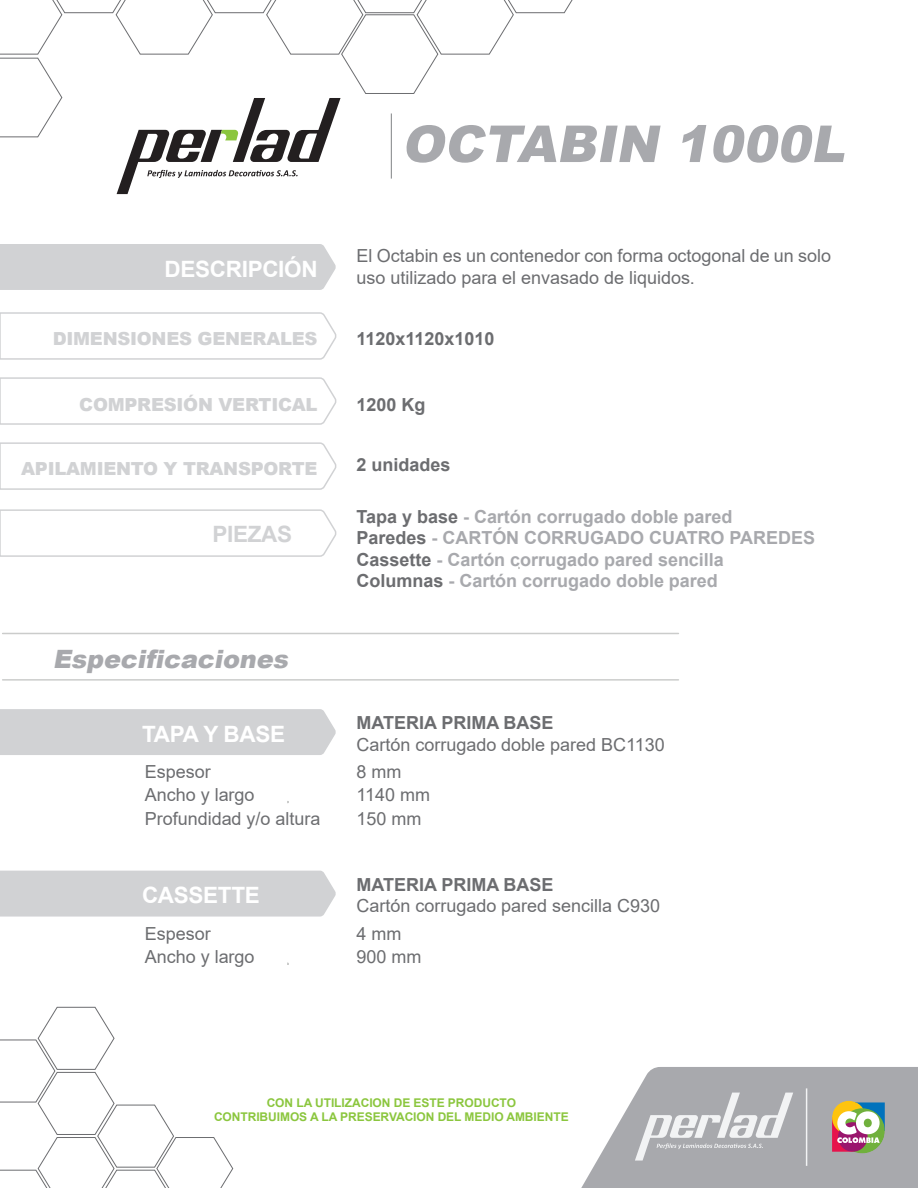
<style>
.page{position:relative;width:918px;height:1188px;background:#fff}
.page>*{position:absolute;margin:0;border:0;box-sizing:border-box;transform-origin:0 0}
.t1{font:italic 900 50.85px "Arial";color:#a8a9ad}
.t2{font:italic 900 25.2px "Arial";color:#a8a9ad}
.t3{font:700 22.5px "Arial";letter-spacing:-.015em;color:#fff}
.t4{font:700 22.5px "Arial";letter-spacing:-.015em;color:#d1d2d4}
.t5{font:18px/21.6px "Arial";color:#6c6d70}
.t6{font:700 18px/21.6px "Arial";color:#a8a9ad}
.t7{font:700 18px "Arial";color:#6c6d70}
.t8{font:900 18px "Arial";letter-spacing:-.015em;color:#d1d2d4}
.t9{font:700 12px/14.4px "Arial";letter-spacing:-.005em;color:#8bc63e;text-align:center}
.s1{color:#6c6d70}
</style>
<div class="page">
<svg style="left:0;top:0;width:573px;height:194px"></svg>
<svg style="left:582px;top:1067px;width:336px;height:120px;fill:#a8a9ad"></svg>
<svg style="left:0;top:1007px;width:233px;height:180px"></svg>
<hr style="left:391px;top:113px;width:1px;height:66px;background:#808285">
<svg style="left:635px;top:1093px;width:158px;height:68px"></svg>
<hr style="left:806px;top:1088px;width:1px;height:78px;background:#f2f3f4">
<div style="left:832px;top:1117px;width:34px;height:35px;background:#e6134c"></div>
<div style="left:854px;top:1102px;width:31px;height:29px;background:#0072bc"></div>
<div style="left:832px;top:1101px;width:34px;height:33px;background:#fec40e;border-radius:50%"></div>
<svg style="left:837px;top:1108px;width:48px;height:45px;background:#b6a99b"></svg>
<div style="left:0;top:244px;width:336px;height:46px;background:#d1d2d4"></div>
<svg style="left:0;top:442px;width:337px;height:48px"></svg>
<svg style="left:0;top:312px;width:337px;height:48px"></svg>
<div style="left:0;top:709px;width:336px;height:46px;background:#d1d2d4"></div>
<svg style="left:0;top:377px;width:337px;height:48px"></svg>
<svg style="left:0;top:509px;width:337px;height:48px"></svg>
<div style="left:0;top:871px;width:336px;height:46px;background:#d1d2d4"></div>
<hr style="left:3px;top:633px;width:675px;height:1px;background:#cbcccb">
<hr style="left:3px;top:679px;width:675px;height:2px;background:#cbcccb">
<p class="t3" style="left:165px;top:253px;width:155px">DESCRIPCIÓN</p>
<p class="t8" style="left:53px;top:326px;width:266px">DIMENSIONES GENERALES</p>
<h1 class="t1" style="left:401px;top:107px;width:457px">OCTABIN 1000L</h1>
<p class="t5" style="left:357px;top:245px;width:476px">El Octabin es un contenedor con forma octogonal de un solo uso utilizado para el envasado de liquidos.</p>
<p class="t7" style="left:357px;top:326px;width:139px">1120x1120x1010</p>
<p class="t8" style="left:79px;top:391px;width:240px">COMPRESIÓN VERTICAL</p>
<p class="t7" style="left:357px;top:392px;width:70px">1200 Kg</p>
<p class="t8" style="left:21px;top:455px;width:298px">APILAMIENTO Y TRANSPORTE</p>
<p class="t4" style="left:212px;top:518px;width:81px">PIEZAS</p>
<h2 class="t2" style="left:53px;top:641px;width:243px">Especificaciones</h2>
<p class="t3" style="left:142px;top:718px;width:145px">TAPA Y BASE</p>
<p class="t7" style="left:357px;top:452px;width:95px">2 unidades</p>
<p class="t6" style="left:357px;top:506px;width:460px"><span class="s1">Tapa y base</span> - Cartón corrugado doble pared<br><span class="s1">Paredes</span> - CARTÓN CORRUGADO CUATRO PAREDES <span class="s1">Cassette</span> - Cartón corrugado pared sencilla <span class="s1">Columnas</span> - Cartón corrugado doble pared</p>
<p class="t7" style="left:357px;top:710px;width:199px">MATERIA PRIMA BASE</p>
<p class="t5" style="left:357px;top:733px;width:310px">Cartón corrugado doble pared BC1130</p>
<p class="t5" style="left:145px;top:761px;width:67px">Espesor</p>
<p class="t5" style="left:357px;top:761px;width:46px">8 mm</p>
<p class="t5" style="left:145px;top:784px;width:111px">Ancho y largo</p>
<p class="t5" style="left:357px;top:784px;width:75px">1140 mm</p>
<p class="t5" style="left:145px;top:808px;width:177px">Profundidad y/o altura</p>
<p class="t5" style="left:357px;top:808px;width:66px">150 mm</p>
<p class="t3" style="left:142px;top:880px;width:119px">CASSETTE</p>
<p class="t7" style="left:357px;top:872px;width:199px">MATERIA PRIMA BASE</p>
<p class="t5" style="left:357px;top:895px;width:305px">Cartón corrugado pared sencilla C930</p>
<p class="t5" style="left:145px;top:922px;width:67px">Espesor</p>
<p class="t5" style="left:357px;top:922px;width:46px">4 mm</p>
<p class="t5" style="left:145px;top:946px;width:111px">Ancho y largo</p>
<p class="t5" style="left:357px;top:946px;width:66px">900 mm</p>
<p class="t9" style="left:214px;top:1095px;width:356px">CON LA UTILIZACION DE ESTE PRODUCTO<br>CONTRIBUIMOS A LA PRESERVACION DEL MEDIO AMBIENTE</p>
</div>
